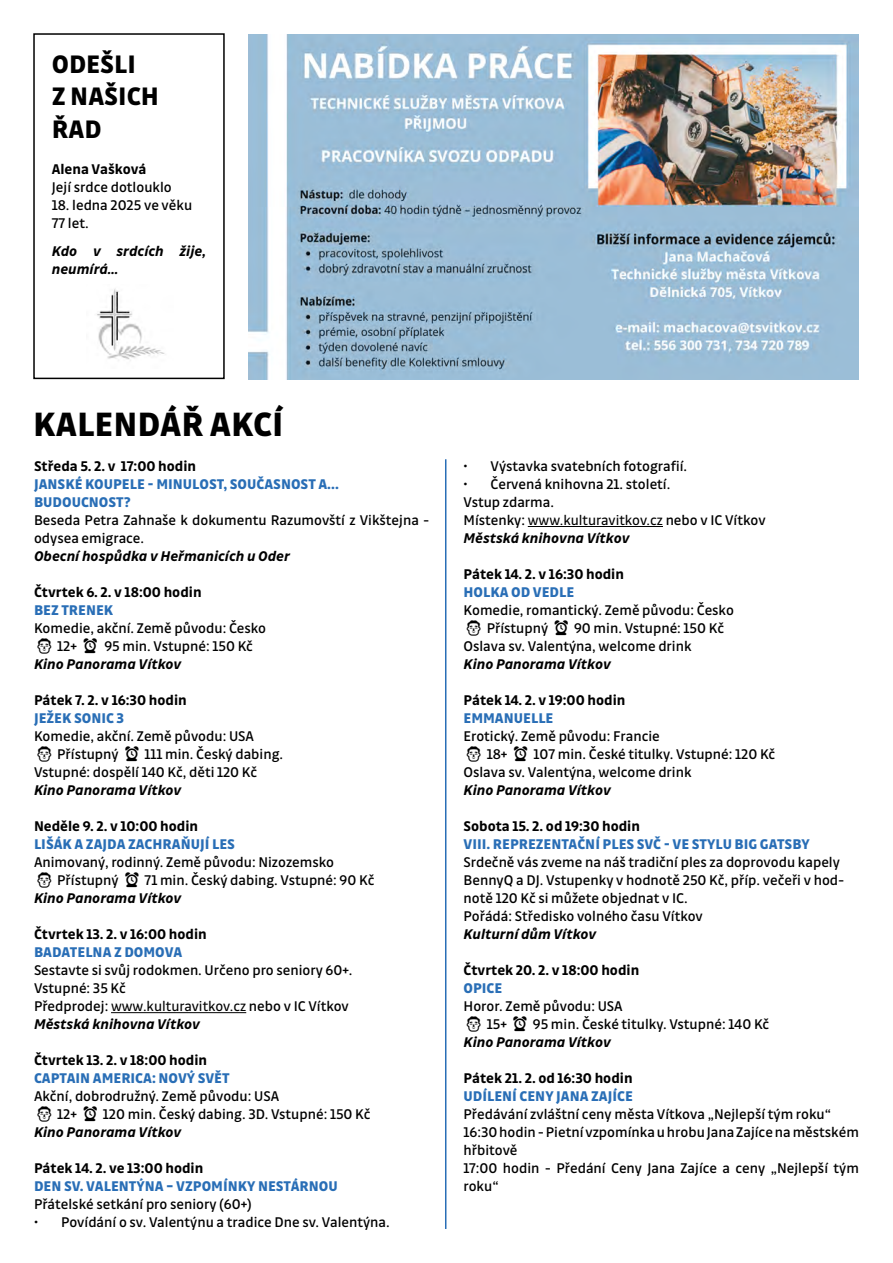
<style>
.page{position:relative;width:893px;height:1263px;background:#fff}
.page>*{position:absolute;margin:0;border:0;box-sizing:border-box;transform-origin:0 0}
.t1{font:800 36px "Drive";color:#000}
.t2{font:800 27px/32.4px "Drive";color:#000}
.t3{font:15px/18px "Drive";color:#000}
.t4{font:700 15px "Drive";color:#000}
.t5{font:800 15px/18px "Drive";color:#296eb6}
.t6{font:italic 700 15px/18px "Drive";color:#000}
.s1{font-style:inherit}
.s2{font-weight:700;font-style:italic}
</style>
<div class="page">
<hr style="left:111px;top:1012px;width:135px;height:1px;background:#000">
<hr style="left:528px;top:526px;width:135px;height:1px;background:#000">
<hr style="left:445px;top:459px;width:1px;height:770px;background:#296eb6">
<div style="left:33px;top:33px;width:192px;height:346px;border:2px solid #000"></div>
<img style="left:97px;top:288px;width:68px;height:73px">
<img style="left:249px;top:34px;width:610px;height:345px">
<h2 class="t2" style="left:52px;top:47px;width:109px">ODEŠLI<br>Z NAŠICH<br>ŘAD</h2>
<p class="t4" style="left:52px;top:160px;width:96px">Alena Vašková</p>
<p class="t3" style="left:52px;top:178px;width:121px">Její srdce dotlouklo</p>
<p class="t3" style="left:52px;top:196px;width:142px">18. ledna 2025 ve věku<br>77 let.</p>
<p class="t6" style="left:52px;top:242px;width:156px">Kdo v srdcích žije, neumírá…</p>
<h1 class="t1" style="left:33px;top:403px;width:252px">KALENDÁŘ AKCÍ</h1>
<p class="t4" style="left:34px;top:457px;width:164px">Středa 5. 2. v 17:00 hodin</p>
<p class="t5" style="left:34px;top:475px;width:306px">JANSKÉ KOUPELE - MINULOST, SOUČASNOST A...<br>BUDOUCNOST?</p>
<p class="t3" style="left:34px;top:511px;width:397px">Beseda Petra Zahnaše k dokumentu Razumovští z Vikštejna - odysea emigrace.</p>
<p class="t6" style="left:34px;top:547px;width:257px">Obecní hospůdka v Heřmanicích u Oder</p>
<p class="t4" style="left:34px;top:583px;width:169px">Čtvrtek 6. 2. v 18:00 hodin</p>
<p class="t5" style="left:34px;top:601px;width:81px">BEZ TRENEK</p>
<p class="t3" style="left:34px;top:619px;width:234px">Komedie, akční. Země původu: Česko</p>
<p class="t3" style="left:57px;top:637px;width:197px">12+ ⏰ 95 min. Vstupné: 150 Kč</p>
<p class="t6" style="left:34px;top:655px;width:149px">Kino Panorama Vítkov</p>
<p class="t4" style="left:34px;top:691px;width:154px">Pátek 7. 2. v 16:30 hodin</p>
<p class="t5" style="left:34px;top:709px;width:92px">JEŽEK SONIC 3</p>
<p class="t3" style="left:34px;top:727px;width:222px">Komedie, akční. Země původu: USA</p>
<p class="t3" style="left:57px;top:745px;width:227px">Přístupný ⏰ 111 min. Český dabing.</p>
<p class="t3" style="left:34px;top:763px;width:225px">Vstupné: dospělí 140 Kč, děti 120 Kč</p>
<p class="t6" style="left:34px;top:781px;width:149px">Kino Panorama Vítkov</p>
<p class="t4" style="left:34px;top:817px;width:166px">Neděle 9. 2. v 10:00 hodin</p>
<p class="t5" style="left:34px;top:835px;width:202px">LIŠÁK A ZAJDA ZACHRAŇUJÍ LES</p>
<p class="t3" style="left:34px;top:853px;width:302px">Animovaný, rodinný. Země původu: Nizozemsko</p>
<p class="t3" style="left:57px;top:871px;width:319px">Přístupný ⏰ 71 min. Český dabing. Vstupné: 90 Kč</p>
<p class="t6" style="left:34px;top:889px;width:149px">Kino Panorama Vítkov</p>
<p class="t4" style="left:34px;top:925px;width:174px">Čtvrtek 13. 2. v 16:00 hodin</p>
<p class="t5" style="left:34px;top:943px;width:150px">BADATELNA Z DOMOVA</p>
<p class="t3" style="left:34px;top:961px;width:320px">Sestavte si svůj rodokmen. Určeno pro seniory 60+.<br>Vstupné: 35 Kč<br>Předprodej: <span class="s1">www.kulturavitkov.cz</span> nebo v IC Vítkov <span class="s2">Městská knihovna Vítkov</span></p>
<p class="t4" style="left:34px;top:1051px;width:175px">Čtvrtek 13. 2. v 18:00 hodin</p>
<p class="t5" style="left:34px;top:1069px;width:197px">CAPTAIN AMERICA: NOVÝ SVĚT</p>
<p class="t3" style="left:34px;top:1087px;width:247px">Akční, dobrodružný. Země původu: USA</p>
<p class="t3" style="left:57px;top:1105px;width:315px">12+ ⏰ 120 min. Český dabing. 3D. Vstupné: 150 Kč</p>
<p class="t6" style="left:34px;top:1123px;width:149px">Kino Panorama Vítkov</p>
<p class="t4" style="left:34px;top:1159px;width:171px">Pátek 14. 2. ve 13:00 hodin</p>
<p class="t5" style="left:34px;top:1177px;width:305px">DEN SV. VALENTÝNA – VZPOMÍNKY NESTÁRNOU</p>
<p class="t3" style="left:34px;top:1195px;width:219px">Přátelské setkání pro seniory (60+)</p>
<p class="t3" style="left:34px;top:1213px;width:357px">• Povídání o sv. Valentýnu a tradice Dne sv. Valentýna.</p>
<p class="t3" style="left:463px;top:457px;width:225px">• Výstavka svatebních fotografií.</p>
<p class="t3" style="left:463px;top:475px;width:304px">• Červená knihovna 21. století.<br>Vstup zdarma.<br>Místenky: <span class="s1">www.kulturavitkov.cz</span> nebo v IC Vítkov<br><span class="s2">Městská knihovna Vítkov</span></p>
<p class="t4" style="left:463px;top:565px;width:162px">Pátek 14. 2. v 16:30 hodin</p>
<p class="t5" style="left:463px;top:583px;width:112px">HOLKA OD VEDLE</p>
<p class="t3" style="left:463px;top:601px;width:272px">Komedie, romantický. Země původu: Česko</p>
<p class="t3" style="left:487px;top:619px;width:239px">Přístupný ⏰ 90 min. Vstupné: 150 Kč</p>
<p class="t3" style="left:463px;top:637px;width:230px">Oslava sv. Valentýna, welcome drink</p>
<p class="t6" style="left:463px;top:655px;width:149px">Kino Panorama Vítkov</p>
<p class="t4" style="left:463px;top:691px;width:163px">Pátek 14. 2. v 19:00 hodin</p>
<p class="t5" style="left:463px;top:709px;width:91px">EMMANUELLE</p>
<p class="t3" style="left:463px;top:727px;width:198px">Erotický. Země původu: Francie</p>
<p class="t3" style="left:487px;top:745px;width:290px">18+ ⏰ 107 min. České titulky. Vstupné: 120 Kč</p>
<p class="t3" style="left:463px;top:763px;width:230px">Oslava sv. Valentýna, welcome drink</p>
<p class="t6" style="left:463px;top:781px;width:149px">Kino Panorama Vítkov</p>
<p class="t4" style="left:463px;top:817px;width:178px">Sobota 15. 2. od 19:30 hodin</p>
<p class="t5" style="left:463px;top:835px;width:348px">VIII. REPREZENTAČNÍ PLES SVČ - VE STYLU BIG GATSBY</p>
<p class="t3" style="left:463px;top:853px;width:383px">Srdečně vás zveme na náš tradiční ples za doprovodu kapely BennyQ a DJ. Vstupenky v hodnotě 250 Kč, příp. večeři v hod&shy;notě 120 Kč si můžete objednat v IC.<br>Pořádá: Středisko volného času Vítkov</p>
<p class="t6" style="left:463px;top:925px;width:134px">Kulturní dům Vítkov</p>
<p class="t4" style="left:463px;top:961px;width:177px">Čtvrtek 20. 2. v 18:00 hodin</p>
<p class="t5" style="left:463px;top:979px;width:40px">OPICE</p>
<p class="t3" style="left:463px;top:997px;width:161px">Horor. Země původu: USA</p>
<p class="t3" style="left:487px;top:1015px;width:284px">15+ ⏰ 95 min. České titulky. Vstupné: 140 Kč</p>
<p class="t6" style="left:463px;top:1033px;width:149px">Kino Panorama Vítkov</p>
<p class="t4" style="left:463px;top:1069px;width:171px">Pátek 21. 2. od 16:30 hodin</p>
<p class="t5" style="left:463px;top:1087px;width:171px">UDÍLENÍ CENY JANA ZAJÍCE</p>
<p class="t3" style="left:463px;top:1105px;width:397px">Předávání zvláštní ceny města Vítkova „Nejlepší tým roku“ 16:30 hodin - Pietní vzpomínka u hrobu Jana Zajíce na městském hřbitově<br>17:00 hodin - Předání Ceny Jana Zajíce a ceny „Nejlepší tým roku“</p>
</div>
